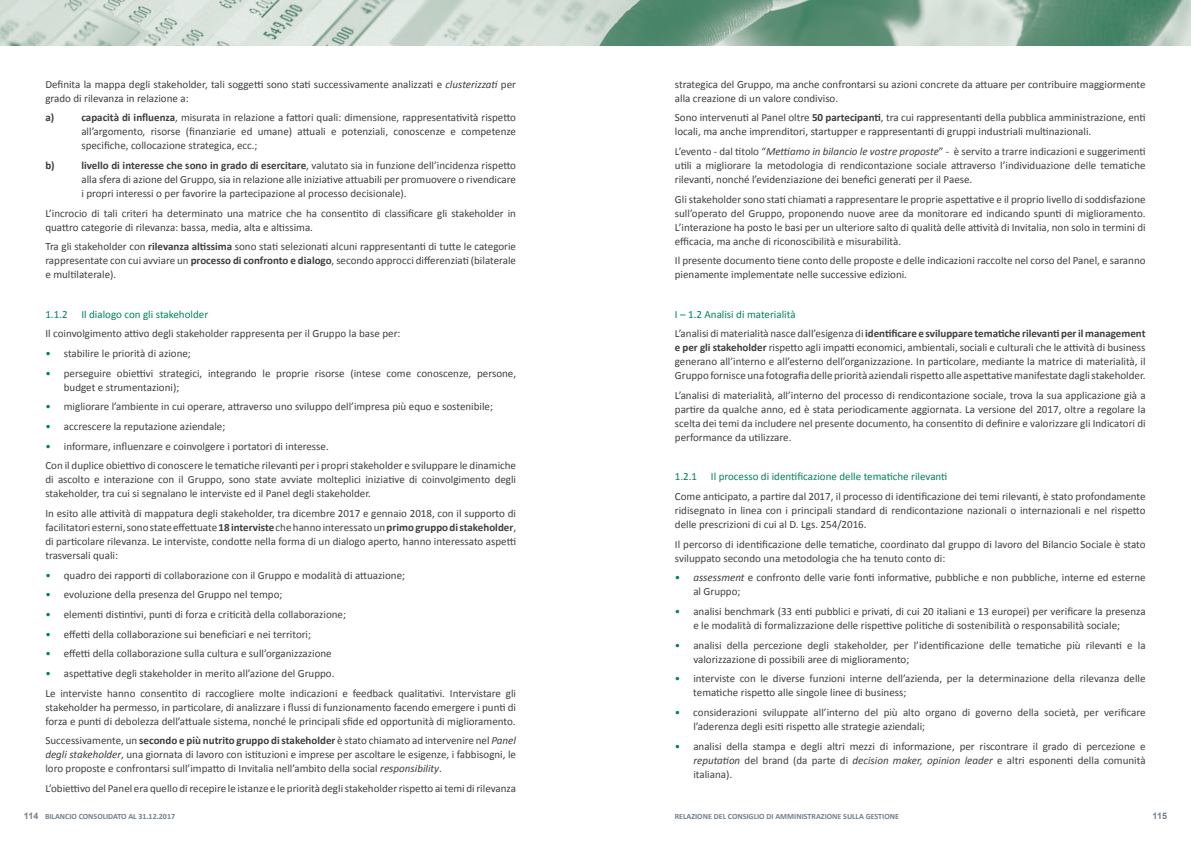
<style>
.page{position:relative;width:1191px;height:842px;background:#fff}
.page>*{position:absolute;margin:0;border:0;box-sizing:border-box;transform-origin:0 0}
.t1{font:11px/14px "Calibri";color:#3e3e3f}
.t2{font:700 11px/19.7px "Calibri";color:#3e3e3f}
.t3{font:11px "Calibri";color:#008355}
.t4{font:700 9px "Arial";color:#727f8a}
.t5{font:700 8px "Calibri";color:#727f8a}
.s1{font-style:italic}
.s2{font-weight:700}
.s3{color:#008355}
.s4{font-weight:400;color:#008355}
.s5{font-weight:400}
.s6{font-family:"Arial";font-size:9px}
</style>
<div class="page">
<img style="left:0;top:0;width:1191px;height:45px">
<p class="t1" style="left:45px;top:77px;width:472px">Definita la mappa degli stakeholder, tali soggetti sono stati successivamente analizzati e <span class="s1">clusterizzati</span> per grado di rilevanza in relazione a:</p>
<p class="t2" style="left:45px;top:108px;width:10px">a)</p>
<p class="t1" style="left:81px;top:111px;width:436px;text-align:justify"><span class="s2">capacità di influenza</span>, misurata in relazione a fattori quali: dimensione, rappresentatività rispetto all’argomento, risorse (finanziarie ed umane) attuali e potenziali, conoscenze e competenze specifiche, collocazione strategica, ecc.;</p>
<p class="t2" style="left:45px;top:155px;width:11px">b)</p>
<p class="t1" style="left:81px;top:158px;width:436px;text-align:justify"><span class="s2">livello di interesse che sono in grado di esercitare</span>, valutato sia in funzione dell’incidenza rispetto alla sfera di azione del Gruppo, sia in relazione alle iniziative attuabili per promuovere o rivendicare i propri interessi o per favorire la partecipazione al processo decisionale).</p>
<p class="t1" style="left:45px;top:206px;width:472px">L’incrocio di tali criteri ha determinato una matrice che ha consentito di classificare gli stakeholder in quattro categorie di rilevanza: bassa, media, alta e altissima.</p>
<p class="t1" style="left:45px;top:240px;width:472px;text-align:justify">Tra gli stakeholder con <span class="s2">rilevanza altissima</span> sono stati selezionati alcuni rappresentanti di tutte le categorie rappresentate con cui avviare un <span class="s2">processo di confronto e dialogo</span>, secondo approcci differenziati (bilaterale e multilaterale).</p>
<p class="t3" style="left:45px;top:307px;width:164px">1.1.2 Il dialogo con gli stakeholder</p>
<p class="t1" style="left:45px;top:327px;width:356px">Il coinvolgimento attivo degli stakeholder rappresenta per il Gruppo la base per:</p>
<p class="t1" style="left:45px;top:346px;width:147px"><span class="s3">•</span> stabilire le priorità di azione;</p>
<p class="t1" style="left:64px;top:366px;width:454px;text-indent:-18px"><span class="s3">•</span> perseguire obiettivi strategici, integrando le proprie risorse (intese come conoscenze, persone, budget e strumentazioni);</p>
<p class="t1" style="left:45px;top:400px;width:449px"><span class="s3">•</span> migliorare l’ambiente in cui operare, attraverso uno sviluppo dell’impresa più equo e sostenibile;</p>
<p class="t1" style="left:45px;top:419px;width:181px"><span class="s3">•</span> accrescere la reputazione aziendale;</p>
<p class="t1" style="left:45px;top:436px;width:472px;line-height:19.7px"><span class="s3">•</span> informare, influenzare e coinvolgere i portatori di interesse.<br>Con il duplice obiettivo di conoscere le tematiche rilevanti per i propri stakeholder e sviluppare le dinamiche</p>
<p class="t1" style="left:45px;top:473px;width:472px">di ascolto e interazione con il Gruppo, sono state avviate molteplici iniziative di coinvolgimento degli stakeholder, tra cui si segnalano le interviste ed il Panel degli stakeholder.</p>
<p class="t1" style="left:45px;top:506px;width:472px;text-align:justify">In esito alle attività di mappatura degli stakeholder, tra dicembre 2017 e gennaio 2018, con il supporto di facilitatori esterni,sonostate effettuate<span class="s2">18 interviste</span> chehannointeressatoun<span class="s2">primo gruppo di stakeholder</span>, di particolare rilevanza. Le interviste, condotte nella forma di un dialogo aperto, hanno interessato aspetti trasversali quali:</p>
<p class="t1" style="left:45px;top:568px;width:361px"><span class="s3">•</span> quadro dei rapporti di collaborazione con il Gruppo e modalità di attuazione;</p>
<p class="t1" style="left:45px;top:588px;width:238px"><span class="s3">•</span> evoluzione della presenza del Gruppo nel tempo;</p>
<p class="t1" style="left:45px;top:607px;width:302px"><span class="s3">•</span> elementi distintivi, punti di forza e criticità della collaborazione;</p>
<p class="t1" style="left:45px;top:627px;width:267px"><span class="s3">•</span> effetti della collaborazione sui beneficiari e nei territori;</p>
<p class="t1" style="left:45px;top:647px;width:288px"><span class="s3">•</span> effetti della collaborazione sulla cultura e sull’organizzazione</p>
<p class="t1" style="left:45px;top:664px;width:472px;line-height:19.7px"><span class="s3">•</span> aspettative degli stakeholder in merito all’azione del Gruppo.<br>Le interviste hanno consentito di raccogliere molte indicazioni e feedback qualitativi. Intervistare gli</p>
<p class="t1" style="left:45px;top:700px;width:472px">stakeholder ha permesso, in particolare, di analizzare i flussi di funzionamento facendo emergere i punti di forza e punti di debolezza dell’attuale sistema, nonché le principali sfide ed opportunità di miglioramento.</p>
<p class="t1" style="left:45px;top:734px;width:472px;text-align:justify">Successivamente, un <span class="s2">secondo e più nutrito gruppo di stakeholder</span> è stato chiamato ad intervenire nel <span class="s1">Panel degli stakeholder</span>, una giornata di lavoro con istituzioni e imprese per ascoltare le esigenze, i fabbisogni, le loro proposte e confrontarsi sull’impatto di Invitalia nell’ambito della social <span class="s1">responsibility</span>.</p>
<p class="t1" style="left:45px;top:781px;width:472px">L’obiettivo del Panel era quello direcepire le istanze e le priorità deglistakeholderrispetto aitemi dirilevanza</p>
<p class="t1" style="left:675px;top:77px;width:472px">strategica del Gruppo, ma anche confrontarsi su azioni concrete da attuare per contribuire maggiormente alla creazione di un valore condiviso.</p>
<p class="t1" style="left:675px;top:111px;width:472px">Sono intervenuti al Panel oltre <span class="s2">50 partecipanti</span>, tra cui rappresentanti della pubblica amministrazione, enti locali, ma anche imprenditori, startupper e rappresentanti di gruppi industriali multinazionali.</p>
<p class="t1" style="left:675px;top:144px;width:472px;text-align:justify">L’evento - dal titolo “<span class="s1">Mettiamo in bilancio le vostre proposte</span>” - è servito a trarre indicazioni e suggerimenti utili a migliorare la metodologia di rendicontazione sociale attraverso l’individuazione delle tematiche rilevanti, nonché l’evidenziazione dei benefici generati per il Paese.</p>
<p class="t1" style="left:675px;top:192px;width:472px;text-align:justify">Gli stakeholder sono stati chiamati a rappresentare le proprie aspettative e il proprio livello di soddisfazione sull’operato del Gruppo, proponendo nuove aree da monitorare ed indicando spunti di miglioramento.<br>L’interazione ha posto le basi per un ulteriore salto di qualità delle attività di Invitalia, non solo in termini di efficacia, ma anche di riconoscibilità e misurabilità.</p>
<p class="t1" style="left:675px;top:254px;width:472px">Il presente documento tiene conto delle proposte e delle indicazioni raccolte nel corso del Panel, e saranno pienamente implementate nelle successive edizioni.</p>
<p class="t2" style="left:675px;top:304px;width:472px"><span class="s4">I – 1.2 Analisi di materialità<br></span><span class="s5">L’analisi dimaterialità nasce dall’esigenza di</span> identificare e sviluppare tematiche rilevanti per il management</p>
<p class="t1" style="left:675px;top:341px;width:472px;text-align:justify"><span class="s2">e per gli stakeholder</span> rispetto agli impatti economici, ambientali, sociali e culturali che le attività di business generano all’interno e all’esterno dell’organizzazione. In particolare, mediante la matrice di materialità, il Gruppo fornisce una fotografia delle priorità aziendalirispetto alle aspettativemanifestate daglistakeholder.</p>
<p class="t1" style="left:675px;top:388px;width:472px;text-align:justify">L’analisi di materialità, all’interno del processo di rendicontazione sociale, trova la sua applicazione già a partire da qualche anno, ed è stata periodicamente aggiornata. La versione del 2017, oltre a regolare la scelta dei temi da includere nel presente documento, ha consentito di definire e valorizzare gli Indicatori di performance da utilizzare.</p>
<p class="t3" style="left:675px;top:470px;width:274px">1.2.1 Il processo di identificazione delle tematiche rilevanti</p>
<p class="t1" style="left:675px;top:489px;width:472px;text-align:justify">Come anticipato, a partire dal 2017, il processo di identificazione dei temi rilevanti, è stato profondamente ridisegnato in linea con i principali standard di rendicontazione nazionali o internazionali e nel rispetto delle prescrizioni di cui al D. Lgs. 254/2016.</p>
<p class="t1" style="left:675px;top:537px;width:472px">Il percorso di identificazione delle tematiche, coordinato dal gruppo di lavoro del Bilancio Sociale è stato sviluppato secondo una metodologia che ha tenuto conto di:</p>
<p class="t1" style="left:693px;top:571px;width:454px;text-indent:-18px"><span class="s3">•</span> <span class="s1">assessment</span> e confronto delle varie fonti informative, pubbliche e non pubbliche, interne ed esterne al Gruppo;</p>
<p class="t1" style="left:693px;top:604px;width:454px;text-indent:-18px"><span class="s3">•</span> analisi benchmark (33 enti pubblici e privati, di cui 20 italiani e 13 europei) per verificare la presenza e le modalità di formalizzazione delle rispettive politiche di sostenibilità o responsabilità sociale;</p>
<p class="t1" style="left:693px;top:638px;width:454px;text-indent:-18px"><span class="s3">•</span> analisi della percezione degli stakeholder, per l’identificazione delle tematiche più rilevanti e la valorizzazione di possibili aree di miglioramento;</p>
<p class="t1" style="left:693px;top:672px;width:454px;text-indent:-18px"><span class="s3">•</span> interviste con le diverse funzioni interne dell’azienda, per la determinazione della rilevanza delle tematiche rispetto alle singole linee di business;</p>
<p class="t1" style="left:693px;top:705px;width:454px;text-indent:-18px"><span class="s3">•</span> considerazioni sviluppate all’interno del più alto organo di governo della società, per verificare l’aderenza degli esiti rispetto alle strategie aziendali;</p>
<p class="t1" style="left:693px;top:739px;width:454px;text-align:justify;text-indent:-18px"><span class="s3">•</span> analisi della stampa e degli altri mezzi di informazione, per riscontrare il grado di percezione e <span class="s1">reputation</span> del brand (da parte di <span class="s1">decision maker, opinion leader</span> e altri esponenti della comunità italiana).</p>
<p class="t5" style="left:24px;top:811px;width:153px"><span class="s6">114</span> BILANCIO CONSOLIDATO AL 31.12.2017</p>
<p class="t5" style="left:674px;top:811px;width:226px">RELAZIONE DEL CONSIGLIO DI AMMINISTRAZIONE SULLA GESTIONE</p>
<p class="t4" style="left:1152px;top:810px;width:16px">115</p>
</div>
